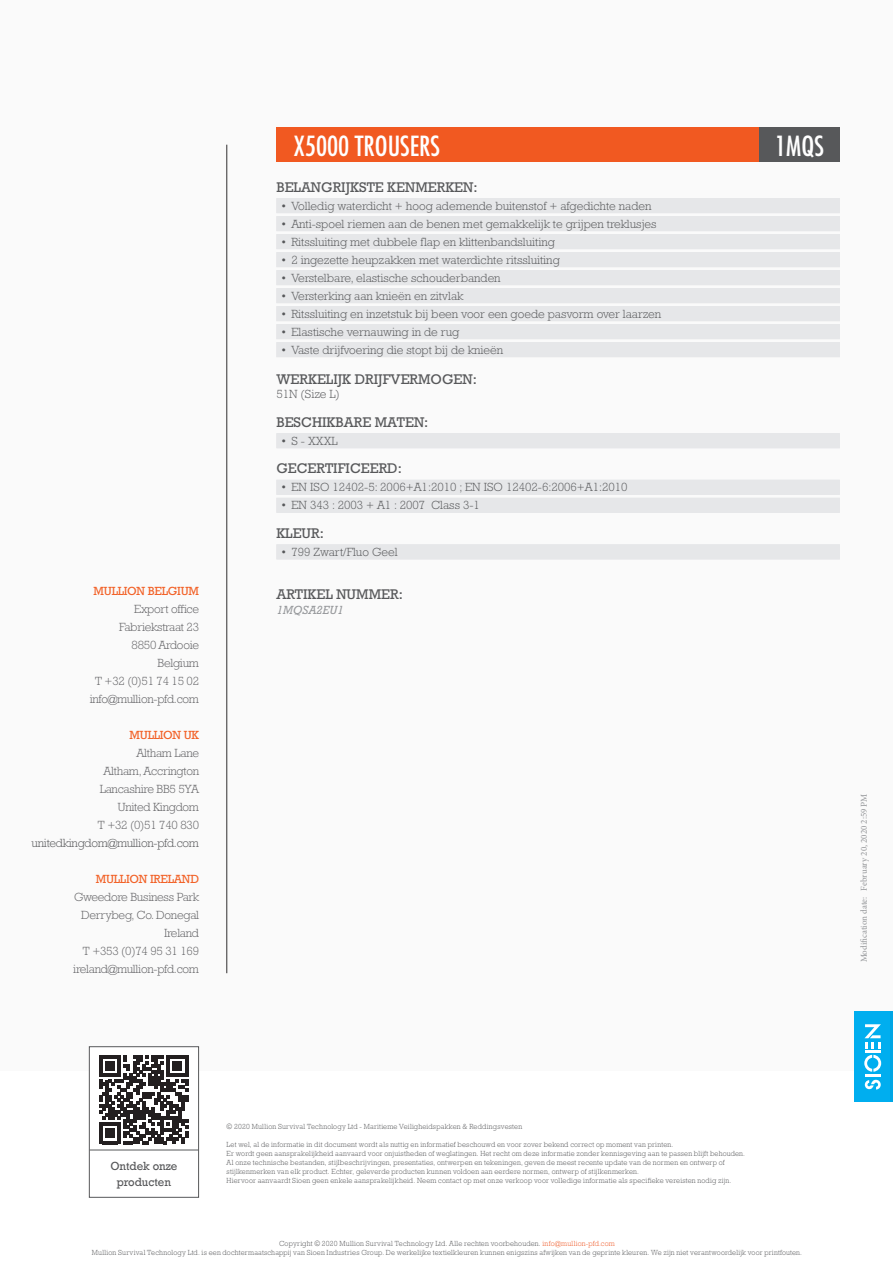
<style>
.page{position:relative;width:893px;height:1263px;background:#fff}
.page>*{position:absolute;margin:0;border:0;box-sizing:border-box;transform-origin:0 0}
.product_title_18pt{font:condensed 27px "Futura Std";color:#fff}
.product_h3{font:14.25px "Rockwell Std";color:#57585a}
.p{font:300 12px "Rockwell Std";color:#57585a}
.t1{font:300 12px/18px "Rockwell Std";letter-spacing:-.02em;color:#616164;text-align:right}
.t2{font:12px/16.5px "Rockwell Std";color:#57585a;text-align:center;scale:.95 1}
.reference{font:italic 12px "Rockwell Std";color:#97999c}
.t3{font:9px "Minion Pro";color:#939598}
.t4{font:300 7.5px/9px "Rockwell Std";letter-spacing:.025em;color:#57585a;text-align:center;scale:.95 1}
.s1{font-weight:400;color:#f26228}
.s2{color:#57585a}
.s3{color:#ef5825}
</style>
<div class="page">
<div style="left:0;top:0;width:893px;height:1070px;background:#fafafa"></div>
<hr style="left:227px;top:145px;width:1px;height:828px;background:#312f30">
<div style="left:854px;top:1011px;width:39px;height:90px;background:#00a6e5"></div>
<div style="left:854px;top:1011px;width:36px;height:90px;background:#00aeef"></div>
<svg style="left:865px;top:1080px;width:16px;height:9px"></svg>
<svg style="left:864px;top:1055px;width:17px;height:17px"></svg>
<hr style="left:865px;top:1074px;width:15px;height:3px;background:#fff">
<hr style="left:865px;top:1049px;width:16px;height:3px;background:#fff">
<svg style="left:864px;top:1024px;width:17px;height:24px"></svg>
<div style="left:89px;top:1047px;width:110px;height:150px;background:#fff"></div>
<svg style="left:99px;top:1055px;width:89px;height:89px"></svg>
<div style="left:89px;top:1046px;width:110px;height:151px;border:1px solid #57585a"></div>
<hr style="left:90px;top:1150px;width:109px;height:1px;background:#57585a">
<div style="left:276px;top:128px;width:483px;height:34px;background:#f15921"></div>
<div style="left:759px;top:128px;width:81px;height:34px;background:#57585a"></div>
<div style="left:276px;top:198px;width:564px;height:15px;background:#e6e7e9"></div>
<div style="left:276px;top:216px;width:564px;height:15px;background:#e6e7e9"></div>
<div style="left:276px;top:234px;width:564px;height:15px;background:#e6e7e9"></div>
<div style="left:276px;top:252px;width:564px;height:15px;background:#e6e7e9"></div>
<div style="left:276px;top:270px;width:564px;height:15px;background:#e6e7e9"></div>
<div style="left:276px;top:288px;width:564px;height:15px;background:#e6e7e9"></div>
<div style="left:276px;top:306px;width:564px;height:15px;background:#e6e7e9"></div>
<div style="left:276px;top:324px;width:564px;height:15px;background:#e6e7e9"></div>
<div style="left:276px;top:342px;width:564px;height:15px;background:#e6e7e9"></div>
<div style="left:276px;top:433px;width:564px;height:15px;background:#e6e7e9"></div>
<div style="left:276px;top:480px;width:564px;height:15px;background:#e6e7e9"></div>
<div style="left:276px;top:498px;width:564px;height:15px;background:#e6e7e9"></div>
<div style="left:276px;top:544px;width:564px;height:15px;background:#e6e7e9"></div>
<p class="t1" style="left:90px;top:582px;width:111px"><span class="s1">MULLION BELGIUM<br></span>Export office<br>Fabriekstraat 23<br>8850 Ardooie<br>Belgium<br>T +32 (0)51 74 15 02 info@mullion-pfd.com</p>
<p class="t1" style="left:32px;top:726px;width:169px"><span class="s1">MULLION UK<br></span>Altham Lane<br>Altham, Accrington<br>Lancashire BB5 5YA<br>United Kingdom<br>T +32 (0)51 740 830 <span class="s2">unitedkingdom@mullion-pfd.com</span></p>
<p class="t1" style="left:73px;top:870px;width:127px"><span class="s1">MULLION IRELAND<br></span>Gweedore Business Park<br>Derrybeg, Co. Donegal<br>Ireland<br>T +353 (0)74 95 31 169 ireland@mullion-pfd.com</p>
<p class="product_title_18pt" style="left:293px;top:128px;width:148px">X5000 TROUSERS</p>
<p class="product_title_18pt" style="left:775px;top:128px;width:50px">1MQS</p>
<p class="product_h3" style="left:276px;top:178px;width:203px">BELANGRIJKSTE KENMERKEN:</p>
<p class="p" style="left:281px;top:198px;width:372px">• Volledig waterdicht + hoog ademende buitenstof + afgedichte naden</p>
<p class="p" style="left:281px;top:216px;width:377px">• Anti-spoel riemen aan de benen met gemakkelijk te grijpen treklusjes</p>
<p class="p" style="left:281px;top:234px;width:276px">• Ritssluiting met dubbele flap en klittenbandsluiting</p>
<p class="p" style="left:281px;top:252px;width:280px">• 2 ingezette heupzakken met waterdichte ritssluiting</p>
<p class="p" style="left:281px;top:270px;width:221px">• Verstelbare, elastische schouderbanden</p>
<p class="p" style="left:281px;top:288px;width:184px">• Versterking aan knieën en zitvlak</p>
<p class="p" style="left:281px;top:306px;width:382px">• Ritssluiting en inzetstuk bij been voor een goede pasvorm over laarzen</p>
<p class="p" style="left:281px;top:324px;width:180px">• Elastische vernauwing in de rug</p>
<p class="p" style="left:281px;top:342px;width:224px">• Vaste drijfvoering die stopt bij de knieën</p>
<p class="product_h3" style="left:276px;top:370px;width:202px">WERKELIJK DRIJFVERMOGEN:</p>
<p class="p" style="left:276px;top:387px;width:65px">51N (Size L)</p>
<p class="product_h3" style="left:276px;top:413px;width:154px">BESCHIKBARE MATEN:</p>
<p class="p" style="left:281px;top:433px;width:58px">• S - XXXL</p>
<p class="product_h3" style="left:276px;top:460px;width:127px">GECERTIFICEERD:</p>
<p class="p" style="left:281px;top:480px;width:348px">• EN ISO 12402-5: 2006+A1:2010 ; EN ISO 12402-6:2006+A1:2010</p>
<p class="p" style="left:281px;top:498px;width:201px">• EN 343 : 2003 + A1 : 2007 Class 3-1</p>
<p class="product_h3" style="left:276px;top:524px;width:49px">KLEUR:</p>
<p class="p" style="left:281px;top:544px;width:118px">• 799 Zwart/Fluo Geel</p>
<p class="product_h3" style="left:276px;top:586px;width:128px">ARTIKEL NUMMER:</p>
<p class="reference" style="left:276px;top:602px;width:68px">1MQSA2EU1</p>
<p class="t3" style="left:859px;top:962px;width:170px;rotate:-90deg">Modification date: February 20, 2020 2:59 PM</p>
<p class="t2" style="left:110px;top:1157px;width:72px">Ontdek onze producten</p>
<p class="t4" style="left:227px;top:1122px;width:313px">© 2020 Mullion Survival Technology Ltd - Maritieme Veiligheidspakken &amp; Reddingsvesten</p>
<p class="t4" style="left:227px;top:1140px;width:547px;text-align:left">Let wel, al de informatie in dit document wordt als nuttig en informatief beschouwd en voor zover bekend correct op moment van printen.<br>Er wordt geen aansprakelijkheid aanvaard voor onjuistheden of weglatingen. Het recht om deze informatie zonder kennisgeving aan te passen blijft behouden.<br>Al onze technische bestanden, stijlbeschrijvingen, presentaties, ontwerpen en tekeningen, geven de meest recente update van de normen en ontwerp of stijlkenmerken van elk product. Echter, geleverde producten kunnen voldoen aan eerdere normen, ontwerp of stijlkenmerken.<br>Hiervoor aanvaardt Sioen geen enkele aansprakelijkheid. Neem contact op met onze verkoop voor volledige informatie als specifieke vereisten nodig zijn.</p>
<p class="t4" style="left:92px;top:1239px;width:749px">Copyright © 2020 Mullion Survival Technology Ltd. Alle rechten voorbehouden. <span class="s3">info@mullion-pfd.com<br></span>Mullion Survival Technology Ltd. is een dochtermaatschappij van Sioen Industries Group. De werkelijke textielkleuren kunnen enigszins afwijken van de geprinte kleuren. We zijn niet verantwoordelijk voor printfouten.</p>
</div>
